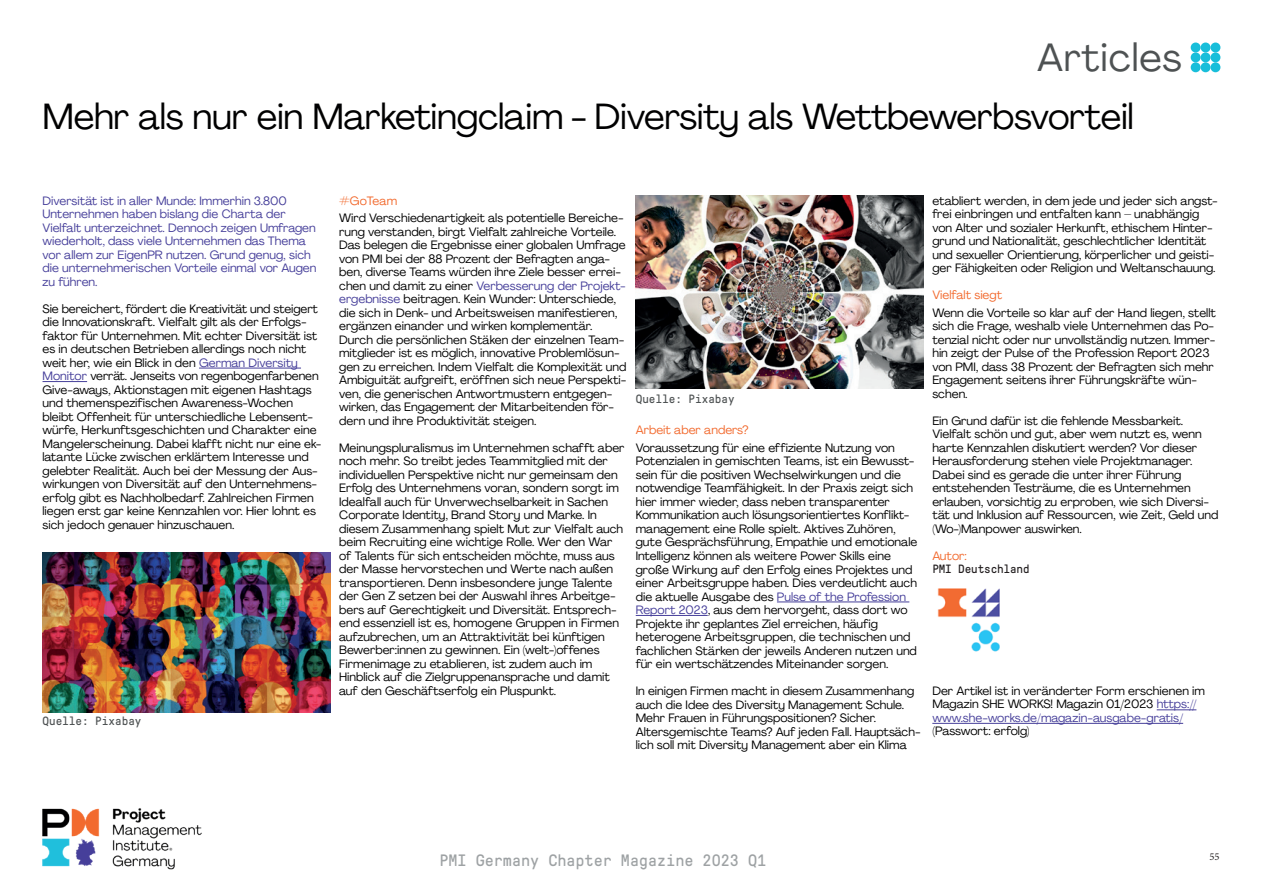
<style>
.page{position:relative;width:1263px;height:893px;background:#fff}
.page>*{position:absolute;margin:0;border:0;box-sizing:border-box;transform-origin:0 0}
.t1{font:39px "Agrandir";letter-spacing:.02em;color:#4e5253}
.t2{font:36px "Agrandir";letter-spacing:-.01em;color:#000001}
.t3{font:16.5px "GT Pressura Mono";color:#9ea2a4}
.t4{font:12px/13.5px "Agrandir";color:#000001}
.t5{font:12px/13.5px "Agrandir";color:#463f9a}
.t6{font:12px "Agrandir";color:#f26a2e}
.t7{font:12px "GT Pressura Mono";color:#4e5253}
.t8{font:12px "GT Pressura Mono";letter-spacing:-.01em;color:#231f20}
.t9{font:10.5px "Minion Pro";color:#231f20}
.s1{color:#463f9a}
</style>
<div class="page">
<img style="left:43px;top:808px;width:159px;height:62px">
<div style="left:1191px;top:43px;width:9px;height:9px;background:#18beda;border-radius:50%"></div>
<div style="left:1200px;top:43px;width:10px;height:9px;background:#18beda;border-radius:50%"></div>
<div style="left:1210px;top:43px;width:10px;height:9px;background:#18beda;border-radius:50%"></div>
<div style="left:1191px;top:52px;width:9px;height:10px;background:#18beda;border-radius:50%"></div>
<div style="left:1200px;top:52px;width:10px;height:10px;background:#18beda;border-radius:50%"></div>
<div style="left:1210px;top:52px;width:10px;height:10px;background:#18beda;border-radius:50%"></div>
<div style="left:1191px;top:62px;width:9px;height:10px;background:#18beda;border-radius:50%"></div>
<div style="left:1200px;top:62px;width:10px;height:10px;background:#18beda;border-radius:50%"></div>
<div style="left:1210px;top:62px;width:10px;height:10px;background:#18beda;border-radius:50%"></div>
<hr style="left:199px;top:368px;width:102px;height:1px;background:#463f9a">
<hr style="left:43px;top:381px;width:44px;height:1px;background:#463f9a">
<hr style="left:777px;top:602px;width:132px;height:1px;background:#463f9a">
<hr style="left:636px;top:615px;width:72px;height:1px;background:#463f9a">
<hr style="left:1157px;top:710px;width:39px;height:1px;background:#463f9a">
<hr style="left:932px;top:723px;width:251px;height:1px;background:#463f9a">
<img style="left:43px;top:552px;width:288px;height:160px">
<img style="left:636px;top:196px;width:288px;height:192px">
<img style="left:937px;top:588px;width:63px;height:64px">
<h1 class="t1" style="left:1037px;top:34px;width:146px">Articles</h1>
<h2 class="t2" style="left:43px;top:94px;width:1093px">Mehr als nur ein Marketingclaim - Diversity als Wettbewerbsvorteil</h2>
<p class="t5" style="left:43px;top:194px;width:275px">Diversität ist in aller Munde: Immerhin 3.800<br>Unternehmen haben bislang die Charta der Vielfalt unterzeichnet. Dennoch zeigen Umfragen wiederholt, dass viele Unternehmen das Thema vor allem zur EigenPR nutzen. Grund genug, sich die unternehmerischen Vorteile einmal vor Augen zu führen.</p>
<p class="t4" style="left:43px;top:302px;width:281px">Sie bereichert, fördert die Kreativität und steigert die Innovationskraft. Vielfalt gilt als der Erfolgs&shy;faktor für Unternehmen. Mit echter Diversität ist es in deutschen Betrieben allerdings noch nicht weit her, wie ein Blick in den <span class="s1">German Diversity Monitor</span> verrät. Jenseits von regenbogenfarbenen Give-aways, Aktionstagen mit eigenen Hashtags und themenspezifischen Awareness-Wochen bleibt Offenheit für unterschiedliche Lebensent&shy;würfe, Herkunftsgeschichten und Charakter eine Mangelerscheinung. Dabei klafft nicht nur eine ek&shy;latante Lücke zwischen erklärtem Interesse und gelebter Realität. Auch bei der Messung der Aus&shy;wirkungen von Diversität auf den Unternehmens&shy;erfolg gibt es Nachholbedarf. Zahlreichen Firmen liegen erst gar keine Kennzahlen vor. Hier lohnt es sich jedoch genauer hinzuschauen.</p>
<p class="t7" style="left:43px;top:714px;width:101px">Quelle: Pixabay</p>
<p class="t6" style="left:339px;top:193px;width:60px">#GoTeam</p>
<p class="t4" style="left:339px;top:211px;width:289px">Wird Verschiedenartigkeit als potentielle Bereiche&shy;rung verstanden, birgt Vielfalt zahlreiche Vorteile.<br>Das belegen die Ergebnisse einer globalen Umfrage von PMI bei der 88 Prozent der Befragten anga&shy;ben, diverse Teams würden ihre Ziele besser errei&shy;chen und damit zu einer <span class="s1">Verbesserung der Projekt&shy;ergebnisse</span> beitragen. Kein Wunder: Unterschiede, die sich in Denk- und Arbeitsweisen manifestieren, ergänzen einander und wirken komplementär.<br>Durch die persönlichen Stäken der einzelnen Team&shy;mitglieder ist es möglich, innovative Problemlösun&shy;gen zu erreichen. Indem Vielfalt die Komplexität und Ambiguität aufgreift, eröffnen sich neue Perspekti&shy;ven, die generischen Antwortmustern entgegen&shy;wirken, das Engagement der Mitarbeitenden för&shy;dern und ihre Produktivität steigen.</p>
<p class="t4" style="left:339px;top:441px;width:287px">Meinungspluralismus im Unternehmen schafft aber noch mehr. So treibt jedes Teammitglied mit der individuellen Perspektive nicht nur gemeinsam den Erfolg des Unternehmens voran, sondern sorgt im Idealfall auch für Unverwechselbarkeit in Sachen Corporate Identity, Brand Story und Marke. In diesem Zusammenhang spielt Mut zur Vielfalt auch beim Recruiting eine wichtige Rolle. Wer den War of Talents für sich entscheiden möchte, muss aus der Masse hervorstechen und Werte nach außen transportieren. Denn insbesondere junge Talente der Gen Z setzen bei der Auswahl ihres Arbeitge&shy;bers auf Gerechtigkeit und Diversität. Entsprech&shy;end essenziell ist es, homogene Gruppen in Firmen aufzubrechen, um an Attraktivität bei künftigen Bewerber:innen zu gewinnen. Ein (welt-)offenes Firmenimage zu etablieren, ist zudem auch im Hinblick auf die Zielgruppenansprache und damit auf den Geschäftserfolg ein Pluspunkt.</p>
<p class="t7" style="left:636px;top:393px;width:100px">Quelle: Pixabay</p>
<p class="t6" style="left:636px;top:423px;width:114px">Arbeit aber anders?</p>
<p class="t4" style="left:636px;top:441px;width:283px">Voraussetzung für eine effiziente Nutzung von Potenzialen in gemischten Teams, ist ein Bewusst&shy;sein für die positiven Wechselwirkungen und die notwendige Teamfähigkeit. In der Praxis zeigt sich hier immer wieder, dass neben transparenter Kommunikation auch lösungsorientiertes Konflikt&shy;management eine Rolle spielt. Aktives Zuhören, gute Gesprächsführung, Empathie und emotionale Intelligenz können als weitere Power Skills eine große Wirkung auf den Erfolg eines Projektes und einer Arbeitsgruppe haben. Dies verdeutlicht auch die aktuelle Ausgabe des <span class="s1">Pulse of the Profession Report 2023</span>, aus dem hervorgeht, dass dort wo Projekte ihr geplantes Ziel erreichen, häufig heterogene Arbeitsgruppen, die technischen und fachlichen Stärken der jeweils Anderen nutzen und für ein wertschätzendes Miteinander sorgen.</p>
<p class="t4" style="left:636px;top:684px;width:286px">In einigen Firmen macht in diesem Zusammenhang auch die Idee des Diversity Management Schule.<br>Mehr Frauen in Führungspositionen? Sicher.<br>Altersgemischte Teams? Auf jeden Fall. Hauptsäch&shy;lich soll mit Diversity Management aber ein Klima</p>
<p class="t4" style="left:932px;top:194px;width:287px">etabliert werden, in dem jede und jeder sich angst&shy;frei einbringen und entfalten kann – unabhängig von Alter und sozialer Herkunft, ethischem Hinter&shy;grund und Nationalität, geschlechtlicher Identität und sexueller Orientierung, körperlicher und geisti&shy;ger Fähigkeiten oder Religion und Weltanschauung.</p>
<p class="t6" style="left:932px;top:287px;width:71px">Vielfalt siegt</p>
<p class="t4" style="left:932px;top:306px;width:285px">Wenn die Vorteile so klar auf der Hand liegen, stellt sich die Frage, weshalb viele Unternehmen das Po&shy;tenzial nicht oder nur unvollständig nutzen. Immer&shy;hin zeigt der Pulse of the Profession Report 2023 von PMI, dass 38 Prozent der Befragten sich mehr Engagement seitens ihrer Führungskräfte wün&shy;schen.</p>
<p class="t4" style="left:932px;top:414px;width:288px">Ein Grund dafür ist die fehlende Messbarkeit.<br>Vielfalt schön und gut, aber wem nutzt es, wenn harte Kennzahlen diskutiert werden? Vor dieser Herausforderung stehen viele Projektmanager.<br>Dabei sind es gerade die unter ihrer Führung entstehenden Testräume, die es Unternehmen erlauben, vorsichtig zu erproben, wie sich Diversi&shy;tät und Inklusion auf Ressourcen, wie Zeit, Geld und (Wo-)Manpower auswirken.</p>
<p class="t6" style="left:932px;top:548px;width:36px">Autor:</p>
<p class="t8" style="left:932px;top:563px;width:99px">PMI Deutschland</p>
<p class="t4" style="left:932px;top:684px;width:274px">Der Artikel ist in veränderter Form erschienen im<br>Magazin SHE WORKS! Magazin 01/2023 <span class="s1">https:// www.she-works.de/magazin-ausgabe-gratis/</span></p>
<p class="t4" style="left:932px;top:724px;width:99px">(Passwort: erfolg)</p>
<h3 class="t3" style="left:439px;top:851px;width:328px">PMI Germany Chapter Magazine 2023 Q1</h3>
<p class="t9" style="left:1209px;top:850px;width:12px">55</p>
</div>
